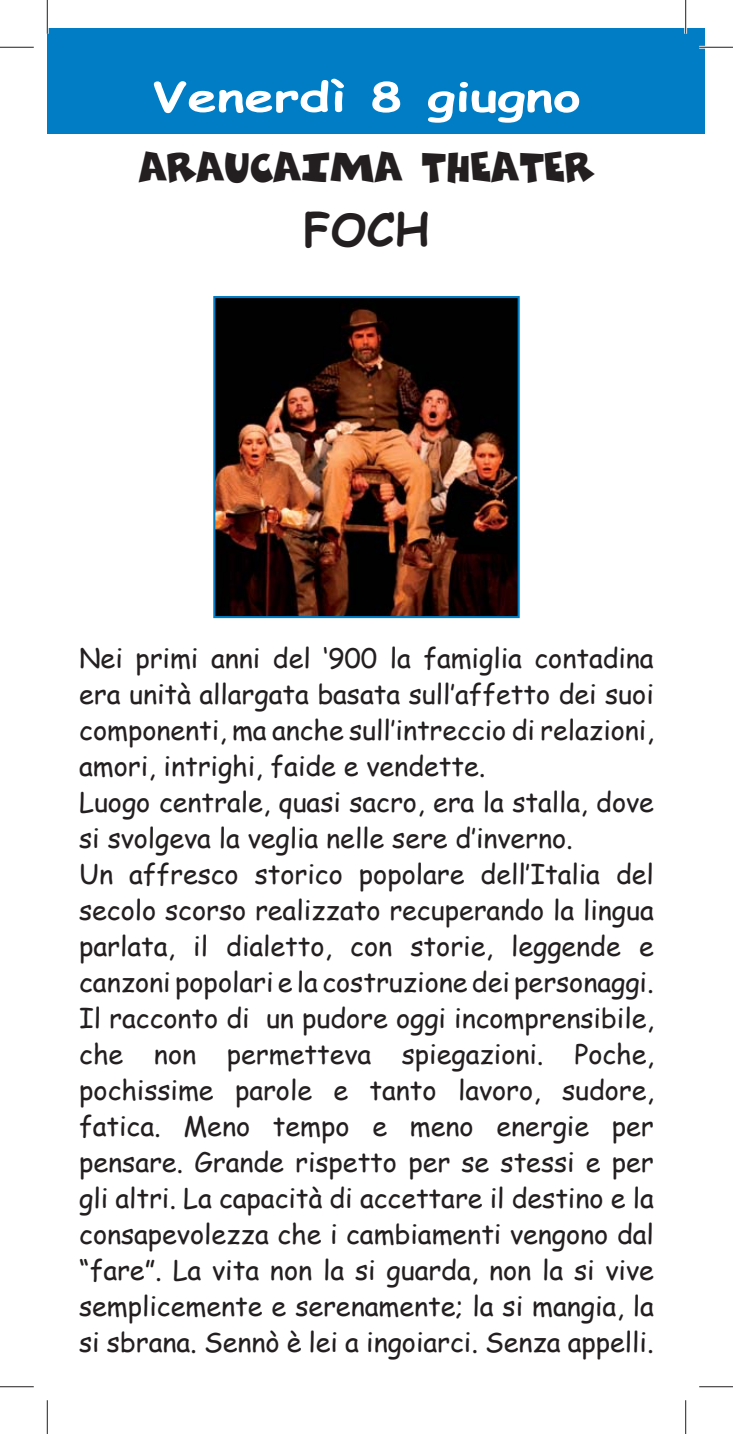
<style>
.page{position:relative;width:733px;height:1434px;background:#fff}
.page>*{position:absolute;margin:0;border:0;box-sizing:border-box;transform-origin:0 0}
.t1{font:700 45px "Comic Sans MS";color:#231f20}
.t2{font:700 40.5px "Comic Sans MS";color:#fff;scale:1.3 1}
.t3{font:33.75px "Comics";letter-spacing:-.005em;color:#231f20}
.t4{font:27px/36px "Comic Sans MS";letter-spacing:-.005em;color:#231f20}
</style>
<div class="page">
<div style="left:47px;top:28px;width:657px;height:105px;background:#007dc5"></div>
<img style="left:216px;top:299px;width:300px;height:316px">
<div style="left:213px;top:296px;width:306px;height:322px;border:2px solid #007dc5"></div>
<hr style="left:699px;top:46px;width:33px;height:3px;background:#fff">
<hr style="left:46px;top:0;width:3px;height:34px;background:#fff">
<hr style="left:684px;top:0;width:2px;height:34px;background:#fff">
<hr style="left:0;top:47px;width:34px;height:1px;background:#231f20">
<hr style="left:699px;top:47px;width:33px;height:1px;background:#231f20">
<hr style="left:0;top:1386px;width:34px;height:1px;background:#231f20">
<hr style="left:699px;top:1386px;width:33px;height:1px;background:#231f20">
<hr style="left:47px;top:0;width:1px;height:34px;background:#231f20">
<hr style="left:47px;top:1400px;width:1px;height:34px;background:#231f20">
<hr style="left:685px;top:0;width:1px;height:34px;background:#231f20">
<hr style="left:685px;top:1400px;width:1px;height:34px;background:#231f20">
<h2 class="t2" style="left:152px;top:67px;width:331px">Venerdì 8 giugno</h2>
<p class="t3" style="left:139px;top:148px;width:456px">ARAUCAIMA THEATER</p>
<h1 class="t1" style="left:303px;top:197px;width:127px">FOCH</h1>
<p class="t4" style="left:79px;top:639px;width:576px">Nei primi anni del ‘900 la famiglia contadina era unità allargata basata sull’affetto dei suoi componenti, ma anche sull’intreccio di relazioni, amori, intrighi, faide e vendette.<br>Luogo centrale, quasi sacro, era la stalla, dove si svolgeva la veglia nelle sere d’inverno.<br>Un affresco storico popolare dell’Italia del secolo scorso realizzato recuperando la lingua parlata, il dialetto, con storie, leggende e canzoni popolari e la costruzione dei personaggi.<br>Il racconto di un pudore oggi incomprensibile, che non permetteva spiegazioni. Poche, pochissime parole e tanto lavoro, sudore, fatica. Meno tempo e meno energie per pensare. Grande rispetto per se stessi e per gli altri. La capacità di accettare il destino e la consapevolezza che i cambiamenti vengono dal “fare”. La vita non la si guarda, non la si vive semplicemente e serenamente; la si mangia, la si sbrana. Sennò è lei a ingoiarci. Senza appelli.</p>
</div>
